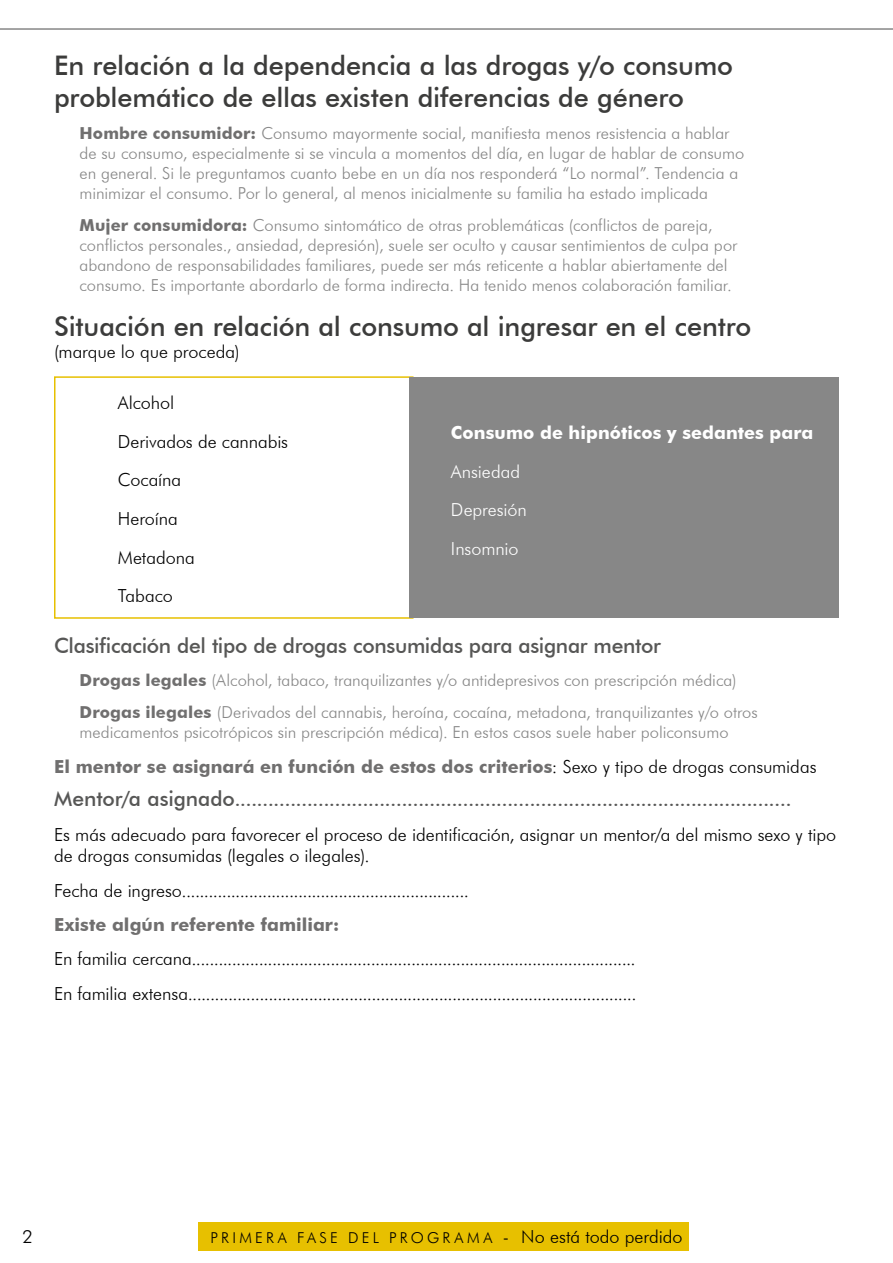
<style>
.page{position:relative;width:893px;height:1263px;background:#fff}
.page>*{position:absolute;margin:0;border:0;box-sizing:border-box;transform-origin:0 0}
.t1{font:500 27px/32.4px "Futura BT";letter-spacing:-.005em;color:#3c3c3b}
.t2{font:500 21px "Futura BT";letter-spacing:-.015em;color:#575756}
.t3{font:300 18px/38.7px "Futura BT";letter-spacing:-.005em;color:#000}
.t4{font:700 18px "Futura BT";letter-spacing:.005em;color:#706f6f}
.t5{font:700 18px "Futura BT";letter-spacing:.005em;color:#fff}
.t6{font:300 18px/38.7px "Futura BT";letter-spacing:-.005em;color:#fff}
.t7{font:300 16.5px/19.8px "Futura BT";color:#878787}
.t8{font:300 15px "Futura BT";letter-spacing:.215em;color:#000}
.s1{font-weight:700;color:#706f6f}
.s2{font-weight:300;color:#000}
.s3{font-size:18px}
</style>
<div class="page">
<div style="left:199px;top:1222px;width:490px;height:29px;background:#e7c000"></div>
<hr style="left:0;top:28px;width:893px;height:2px;background:#878787">
<div style="left:54px;top:376px;width:360px;height:243px;border:2px solid #e7c000"></div>
<div style="left:409px;top:377px;width:429px;height:241px;background:#878787"></div>
<h1 class="t1" style="left:54px;top:48px;width:681px">En relación a la dependencia a las drogas y/o consumo problemático de ellas existen diferencias de género</h1>
<p class="t7" style="left:80px;top:124px;width:666px"><span class="s1">Hombre consumidor:</span> Consumo mayormente social, manifiesta menos resistencia a hablar de su consumo, especialmente si se vincula a momentos del día, en lugar de hablar de consumo en general. Si le preguntamos cuanto bebe en un día nos responderá “Lo normal”. Tendencia a minimizar el consumo. Por lo general, al menos inicialmente su familia ha estado implicada</p>
<p class="t7" style="left:80px;top:216px;width:659px"><span class="s1">Mujer consumidora:</span> Consumo sintomático de otras problemáticas (conflictos de pareja, conflictos personales., ansiedad, depresión), suele ser oculto y causar sentimientos de culpa por abandono de responsabilidades familiares, puede ser más reticente a hablar abiertamente del consumo. Es importante abordarlo de forma indirecta. Ha tenido menos colaboración familiar.</p>
<h1 class="t1" style="left:54px;top:310px;width:699px">Situación en relación al consumo al ingresar en el centro</h1>
<p class="t3" style="left:54px;top:332px;width:187px">(marque lo que proceda)</p>
<p class="t3" style="left:118px;top:383px;width:172px">Alcohol<br>Derivados de cannabis<br>Cocaína<br>Heroína<br>Metadona<br>Tabaco</p>
<p class="t5" style="left:451px;top:422px;width:364px">Consumo de hipnóticos y sedantes para</p>
<p class="t6" style="left:451px;top:452px;width:77px">Ansiedad<br>Depresión<br>Insomnio</p>
<p class="t2" style="left:54px;top:633px;width:608px">Clasificación del tipo de drogas consumidas para asignar mentor</p>
<p class="t7" style="left:80px;top:663px;width:680px;line-height:32.5px"><span class="s1">Drogas legales</span> (Alcohol, tabaco, tranquilizantes y/o antidepresivos con prescripción médica)<br><span class="s1">Drogas ilegales</span> (Derivados del cannabis, heroína, cocaína, metadona, tranquilizantes y/o otros</p>
<p class="t7" style="left:80px;top:722px;width:651px">medicamentos psicotrópicos sin prescripción médica). En estos casos suele haber policonsumo</p>
<p class="t4" style="left:54px;top:755px;width:764px">El mentor se asignará en función de estos dos criterios<span class="s2">: Sexo y tipo de drogas consumidas</span></p>
<p class="t2" style="left:54px;top:786px;width:739px">Mentor/a asignado....................................................................................................</p>
<p class="t3" style="left:54px;top:823px;width:784px;line-height:21.6px">Es más adecuado para favorecer el proceso de identificación, asignar un mentor/a del mismo sexo y tipo de drogas consumidas (legales o ilegales).</p>
<p class="t3" style="left:54px;top:871px;width:417px">Fecha de ingreso................................................................</p>
<p class="t4" style="left:54px;top:914px;width:287px">Existe algún referente familiar:</p>
<p class="t3" style="left:54px;top:942px;width:584px;line-height:34.3px">En familia cercana...................................................................................................<br>En familia extensa....................................................................................................</p>
<p class="t3" style="left:22px;top:1217px;width:12px">2</p>
<p class="t8" style="left:211px;top:1228px;width:473px">PRIMERA FASE DEL PROGRAMA <span class="s3">- No está todo perdido</span></p>
</div>
